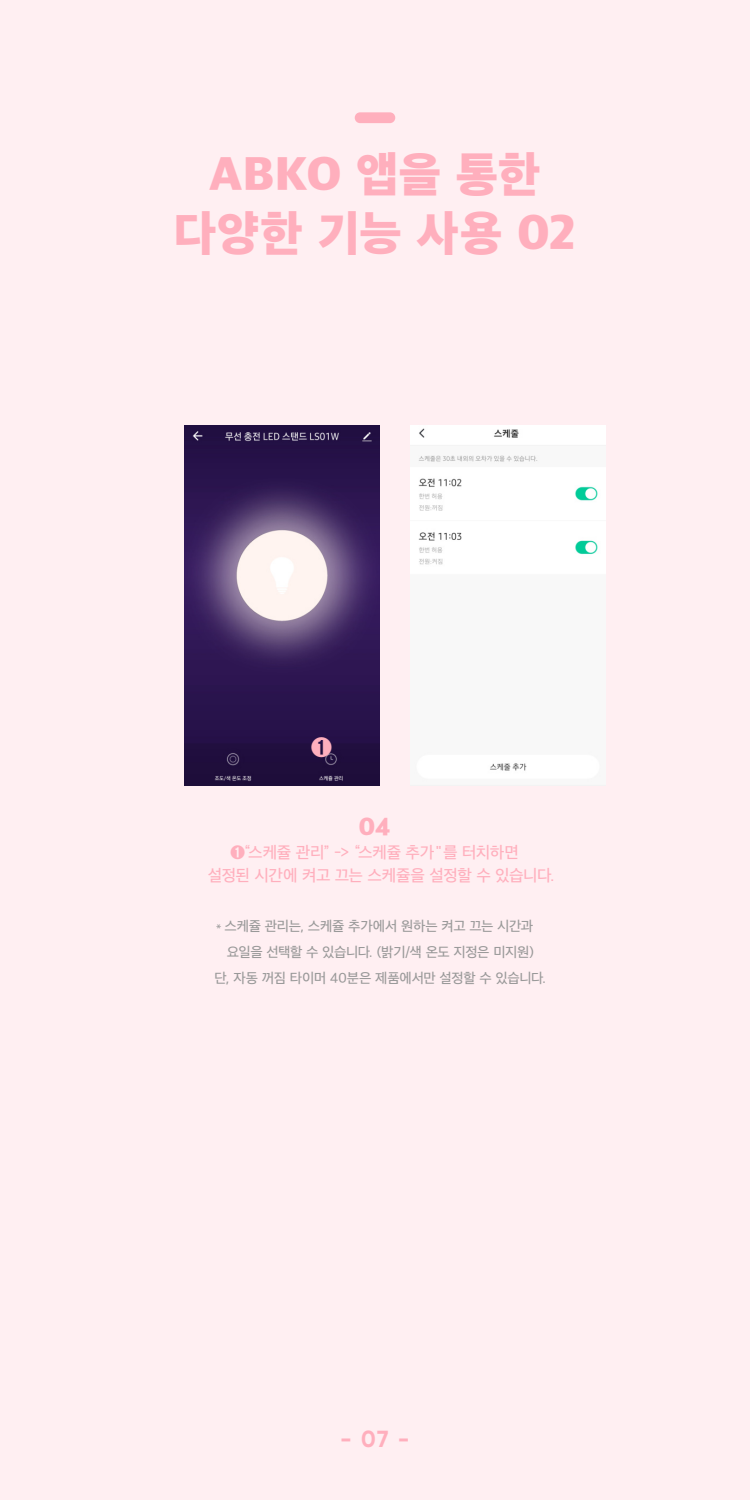
<style>
.page{position:relative;width:750px;height:1500px;background:#ffeff2}
.page>*{position:absolute;margin:0;border:0;box-sizing:border-box;transform-origin:0 0}
.t1{font:45.75px/59.2px "SD Gothic Neoa i Hv";letter-spacing:.005em;color:#ffafbd;text-align:center}
.t2{font:700 23.25px "Gilroy";color:#ffafbd}
.t3{font:23.25px "SD Gothic Neoa i Hv";color:#ffafbd}
.t4{font:22.65px "SD Gothic Neoa e Md";color:#ffafbd}
.t5{font:15.75px/23.2px "SD Gothic Neoa e Md";letter-spacing:-.025em;color:#ffafbd}
.t6{font:13.42px "SD Gothic Neoa e Md";letter-spacing:-.025em;color:#999}
.s1{font-size:11.25px}
</style>
<div class="page">
<img style="left:185px;top:425px;width:195px;height:360px">
<svg style="left:355px;top:112px;width:40px;height:11px"></svg>
<div style="left:410px;top:425px;width:196px;height:354px;background:#f8f8f8"></div>
<h1 class="t1" style="left:174px;top:145px;width:403px">ABKO 앱을 통한 다양한 기능 사용 02</h1>
<h3 class="t4" style="left:311px;top:736px;width:22px">➊</h3>
<h2 class="t3" style="left:359px;top:815px;width:33px">04</h2>
<p class="t5" style="left:208px;top:841px;width:349px;text-indent:23px">➊“스케쥴 관리” -&gt; “스케쥴 추가＂를 터치하면 설정된 시간에 켜고 끄는 스케쥴을 설정할 수 있습니다.</p>
<p class="t6" style="left:216px;top:919px;width:319px"><span class="s1">*</span> 스케쥴 관리는, 스케쥴 추가에서 원하는 켜고 끄는 시간과</p>
<p class="t6" style="left:227px;top:945px;width:309px">요일을 선택할 수 있습니다. (밝기/색 온도 지정은 미지원)</p>
<p class="t6" style="left:214px;top:971px;width:333px">단, 자동 꺼짐 타이머 40분은 제품에서만 설정할 수 있습니다.</p>
<h2 class="t2" style="left:340px;top:1429px;width:71px">- 07 -</h2>
</div>
